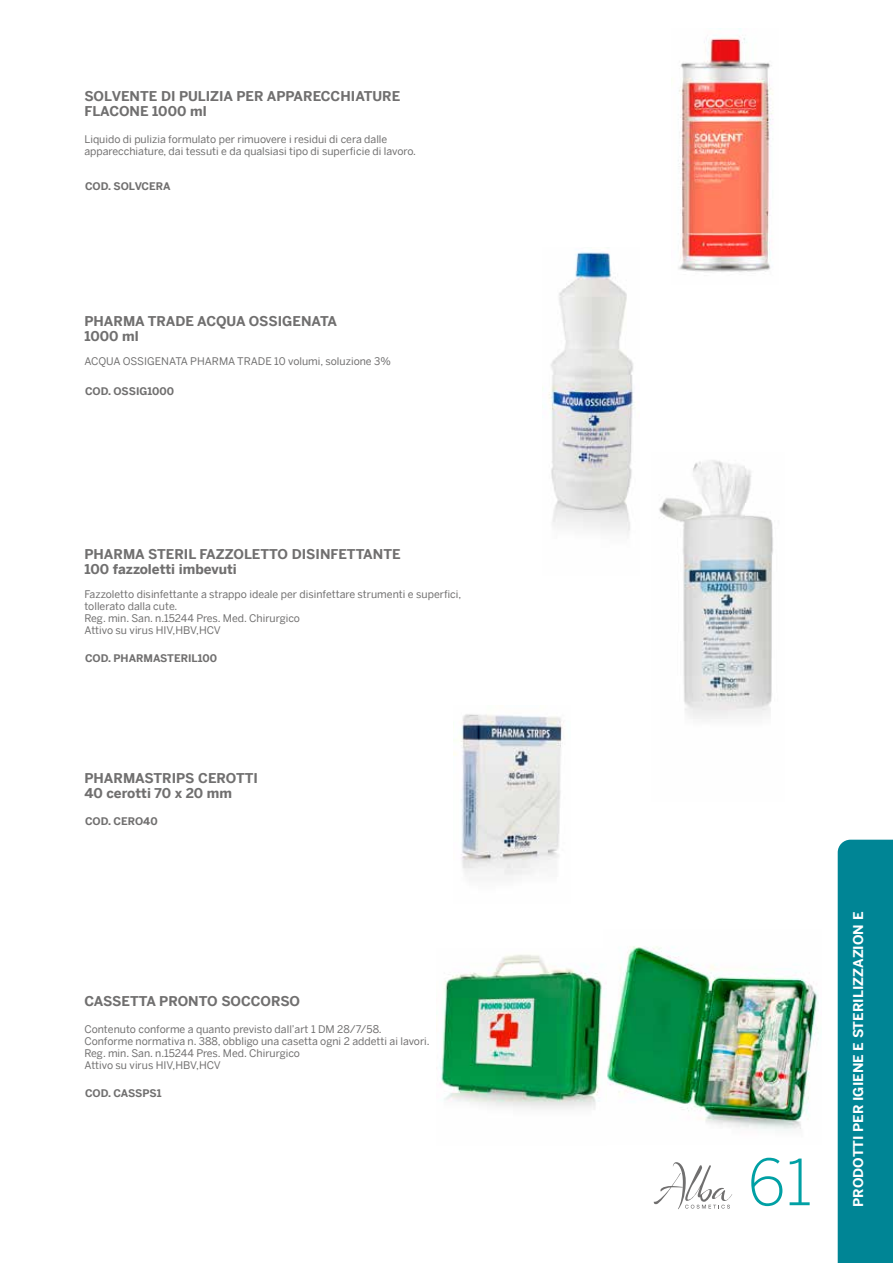
<style>
.page{position:relative;width:893px;height:1263px;background:#fff}
.page>*{position:absolute;margin:0;border:0;box-sizing:border-box;transform-origin:0 0}
.t1{font:300 63px "Benton Sans";color:#00a0a4}
.t2{font:700 13.5px/15px "Benton Sans";color:#706f6f}
.t3{font:700 13.5px "Benton Sans";color:#fff}
.t4{font:10.5px/12px "Benton Sans";color:#706f6f}
.t5{font:700 10.5px "Benton Sans";color:#706f6f}
</style>
<div class="page">
<img style="left:542px;top:252px;width:93px;height:283px">
<img style="left:659px;top:460px;width:114px;height:259px">
<img style="left:454px;top:714px;width:109px;height:162px">
<img style="left:607px;top:946px;width:211px;height:185px">
<img style="left:439px;top:954px;width:167px;height:155px">
<svg style="left:653px;top:1162px;width:79px;height:47px"></svg>
<div style="left:838px;top:840px;width:55px;height:423px;background:#008595"></div>
<img style="left:671px;top:28px;width:102px;height:244px">
<p class="t2" style="left:84px;top:87px;width:317px">SOLVENTE DI PULIZIA PER APPARECCHIATURE<br>FLACONE 1000 ml</p>
<p class="t4" style="left:84px;top:132px;width:333px">Liquido di pulizia formulato per rimuovere i residui di cera dalle apparecchiature, dai tessuti e da qualsiasi tipo di superficie di lavoro.</p>
<p class="t5" style="left:85px;top:177px;width:87px">COD. SOLVCERA</p>
<p class="t2" style="left:84px;top:312px;width:254px">PHARMA TRADE ACQUA OSSIGENATA<br>1000 ml</p>
<p class="t4" style="left:84px;top:353px;width:308px">ACQUA OSSIGENATA PHARMA TRADE 10 volumi, soluzione 3%</p>
<p class="t5" style="left:85px;top:382px;width:91px">COD. OSSIG1000</p>
<p class="t2" style="left:84px;top:546px;width:318px">PHARMA STERIL FAZZOLETTO DISINFETTANTE<br>100 fazzoletti imbevuti</p>
<p class="t4" style="left:84px;top:587px;width:378px">Fazzoletto disinfettante a strappo ideale per disinfettare strumenti e superfici, tollerato dalla cute.<br>Reg. min. San. n.15244 Pres. Med. Chirurgico<br>Attivo su virus HIV,HBV,HCV</p>
<p class="t5" style="left:85px;top:649px;width:134px">COD. PHARMASTERIL100</p>
<p class="t2" style="left:84px;top:769px;width:175px">PHARMASTRIPS CEROTTI<br>40 cerotti 70 x 20 mm</p>
<p class="t5" style="left:85px;top:812px;width:74px">COD. CERO40</p>
<p class="t2" style="left:84px;top:992px;width:217px">CASSETTA PRONTO SOCCORSO</p>
<p class="t4" style="left:84px;top:1022px;width:347px">Contenuto conforme a quanto previsto dall’art 1 DM 28/7/58.<br>Conforme normativa n. 388, obbligo una casetta ogni 2 addetti ai lavori.<br>Reg. min. San. n.15244 Pres. Med. Chirurgico<br>Attivo su virus HIV,HBV,HCV</p>
<p class="t5" style="left:85px;top:1083px;width:78px">COD. CASSPS1</p>
<h1 class="t1" style="left:748px;top:1129px;width:66px">61</h1>
<p class="t3" style="left:846px;top:1206px;width:296px;rotate:-90deg">PRODOTTI PER IGIENE E STERILIZZAZION E</p>
</div>
